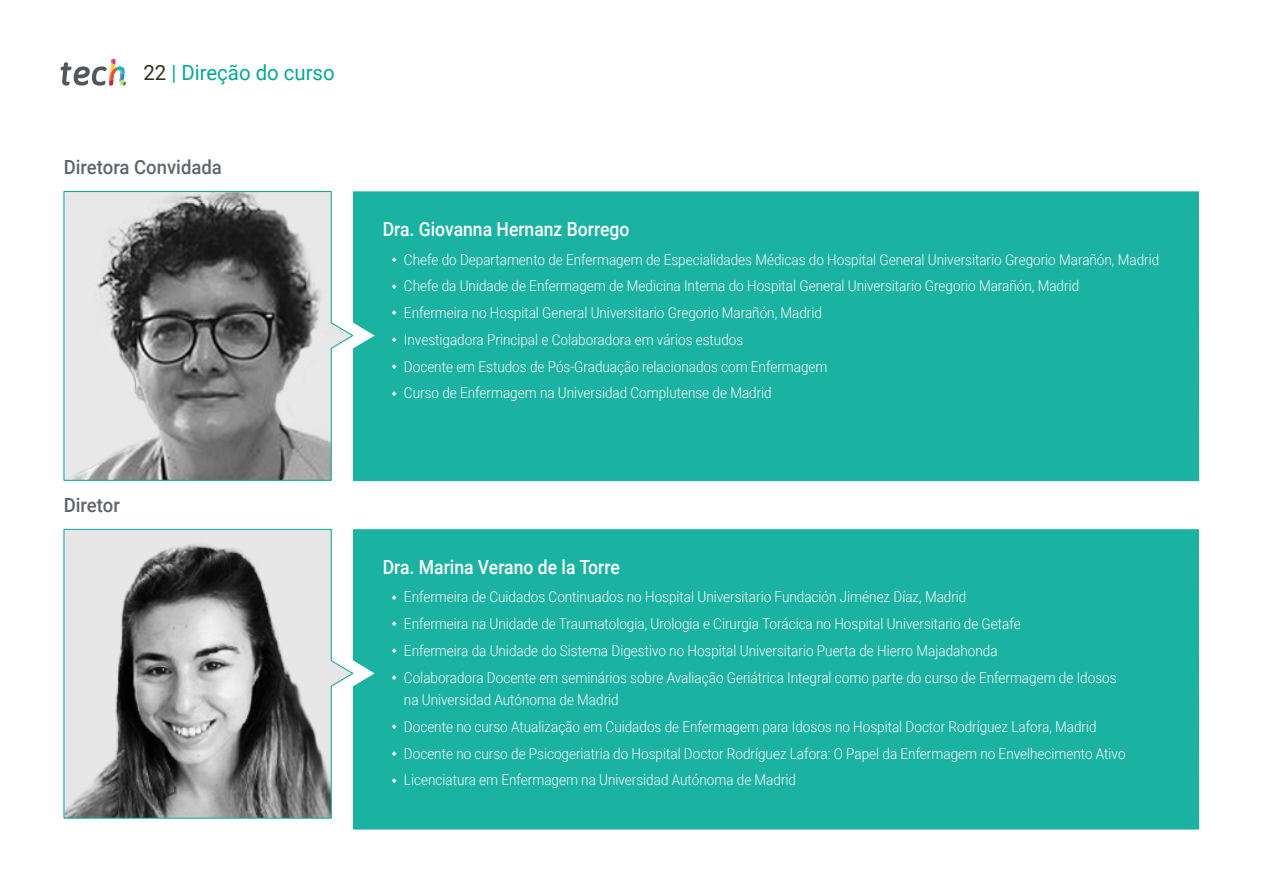
<style>
.page{position:relative;width:1263px;height:893px;background:#fff}
.page>*{position:absolute;margin:0;border:0;box-sizing:border-box;transform-origin:0 0}
.t1{font:21px "Roboto";color:#00aa97}
.t2{font:500 19.5px "Roboto";color:#fff;scale:.9 1}
.t3{font:500 19.5px "Roboto";color:#61646a;scale:.95 1}
.t4{font:300 15px/26.7px "Roboto";color:#fff;scale:.9 1}
.s1{color:#312e20}
</style>
<div class="page">
<div style="left:353px;top:191px;width:846px;height:290px;background:#1ab2a1"></div>
<div style="left:353px;top:529px;width:846px;height:301px;background:#1ab2a1"></div>
<svg style="left:64px;top:191px;width:289px;height:290px;background:#9c9e9e"></svg>
<svg style="left:64px;top:529px;width:289px;height:289px;background:#a2a4a4"></svg>
<svg style="left:61px;top:59px;width:65px;height:27px"></svg>
<svg style="left:392px;top:257px;width:5px;height:5px"></svg>
<svg style="left:392px;top:284px;width:5px;height:5px"></svg>
<svg style="left:392px;top:310px;width:5px;height:5px"></svg>
<svg style="left:392px;top:337px;width:5px;height:5px"></svg>
<svg style="left:392px;top:364px;width:5px;height:5px"></svg>
<svg style="left:392px;top:391px;width:5px;height:5px"></svg>
<svg style="left:392px;top:595px;width:5px;height:5px"></svg>
<svg style="left:392px;top:621px;width:5px;height:5px"></svg>
<svg style="left:392px;top:648px;width:5px;height:5px"></svg>
<svg style="left:392px;top:675px;width:5px;height:5px"></svg>
<svg style="left:392px;top:724px;width:5px;height:5px"></svg>
<svg style="left:392px;top:751px;width:5px;height:5px"></svg>
<svg style="left:392px;top:778px;width:5px;height:5px"></svg>
<h1 class="t1" style="left:144px;top:57px;width:193px"><span class="s1">22</span> | Direção do curso</h1>
<h2 class="t3" style="left:64px;top:154px;width:168px">Diretora Convidada</h2>
<h2 class="t3" style="left:64px;top:492px;width:61px">Diretor</h2>
<h2 class="t2" style="left:383px;top:215px;width:276px">Dra. Giovanna Hernanz Borrego</h2>
<p class="t4" style="left:404px;top:245px;width:841px">Chefe do Departamento de Enfermagem de Especialidades Médicas do Hospital General Universitario Gregorio Marañón, Madrid Chefe da Unidade de Enfermagem de Medicina Interna do Hospital General Universitario Gregorio Marañón, Madrid<br>Enfermeira no Hospital General Universitario Gregorio Marañón, Madrid<br>Investigadora Principal e Colaboradora em vários estudos<br>Docente em Estudos de Pós-Graduação relacionados com Enfermagem<br>Curso de Enfermagem na Universidad Complutense de Madrid</p>
<h2 class="t2" style="left:383px;top:553px;width:265px">Dra. Marina Verano de la Torre</h2>
<p class="t4" style="left:404px;top:583px;width:793px">Enfermeira de Cuidados Continuados no Hospital Universitario Fundación Jiménez Díaz, Madrid<br>Enfermeira na Unidade de Traumatologia, Urologia e Cirurgia Torácica no Hospital Universitario de Getafe<br>Enfermeira da Unidade do Sistema Digestivo no Hospital Universitario Puerta de Hierro Majadahonda<br>Colaboradora Docente em seminários sobre Avaliação Geriátrica Integral como parte do curso de Enfermagem de Idosos</p>
<p class="t4" style="left:404px;top:686px;width:803px">na Universidad Autónoma de Madrid<br>Docente no curso Atualização em Cuidados de Enfermagem para Idosos no Hospital Doctor Rodríguez Lafora, Madrid Docente no curso de Psicogeriatria do Hospital Doctor Rodríguez Lafora: O Papel da Enfermagem no Envelhecimento Ativo Licenciatura em Enfermagem na Universidad Autónoma de Madrid</p>
</div>
